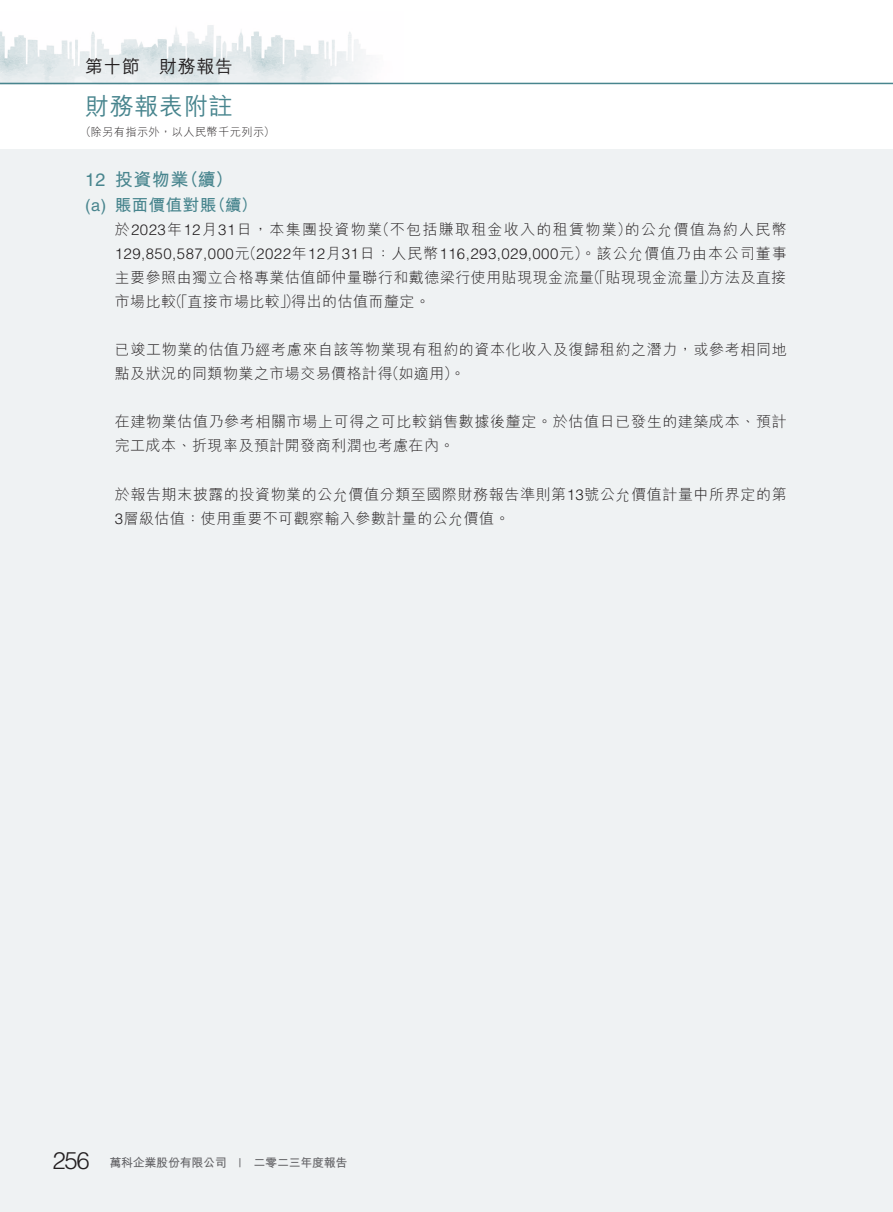
<style>
.page{position:relative;width:893px;height:1212px;background:#fff}
.page>*{position:absolute;margin:0;border:0;box-sizing:border-box;transform-origin:0 0}
.t1{font:500 24px "M Hei HK";letter-spacing:.03em;color:#48858e}
.t2{font:300 24px "Helvetica LT Std";color:#231f20}
.t3{font:700 18px "M Hei HK";color:#48858e}
.t4{font:500 18px "M Hei HK";letter-spacing:.03em;color:#231f20}
.t5{font:700 16.5px "M Hei HK";letter-spacing:.03em;color:#48858e}
.t6{font:300 15px/24px "M Hei HK";letter-spacing:.04em;color:#231f20}
.t7{font:300 15px "Helvetica LT Std";letter-spacing:.03em;color:#231f20}
.t8{font:300 15px "M Hei HK";letter-spacing:.09em;color:#231f20}
.t9{font:700 12px "M Hei HK";letter-spacing:-.025em;color:#636366}
.t10{font:300 11.25px "M Hei HK";letter-spacing:.03em;color:#231f20}
.s1{font-family:"Helvetica LT Std";font-weight:400}
.s2{font-family:"Helvetica LT Std"}
.s3{font-family:"M Hei HK"}
</style>
<div class="page">
<div style="left:0;top:149px;width:893px;height:1063px;background:#eff2f3"></div>
<img style="left:0;top:25px;width:404px;height:58px">
<hr style="left:0;top:83px;width:893px;height:1px;background:#48858e">
<p class="t4" style="left:85px;top:53px;width:149px">第十節　財務報告</p>
<h1 class="t1" style="left:85px;top:88px;width:149px">財務報表附註</h1>
<p class="t10" style="left:80px;top:124px;width:196px">（除另有指示外，以人民幣千元列示）</p>
<p class="t3" style="left:85px;top:166px;width:149px"><span class="s1">12</span> 投資物業（續）</p>
<p class="t5" style="left:85px;top:193px;width:174px"><span class="s1">(a)</span> 賬面價值對賬（續）</p>
<p class="t8" style="left:115px;top:219px;width:673px">於<span class="s2">2023</span>年<span class="s2">12</span>月<span class="s2">31</span>日，本集團投資物業（不包括賺取租金收入的租賃物業）的公允價值為約人民幣</p>
<p class="t7" style="left:115px;top:245px;width:673px">129,850,587,000<span class="s3">元（</span>2022<span class="s3">年</span>12<span class="s3">月</span>31<span class="s3">日：人民幣</span>116,293,029,000<span class="s3">元）。該公允價值乃由本公司董事</span></p>
<p class="t6" style="left:115px;top:265px;width:673px">主要參照由獨立合格專業估值師仲量聯行和戴德梁行使用貼現現金流量（「貼現現金流量」）方法及直接市場比較（「直接市場比較」）得出的估值而釐定。</p>
<p class="t6" style="left:115px;top:337px;width:673px">已竣工物業的估值乃經考慮來自該等物業現有租約的資本化收入及復歸租約之潛力，或參考相同地點及狀況的同類物業之市場交易價格計得（如適用）。</p>
<p class="t6" style="left:115px;top:409px;width:673px">在建物業估值乃參考相關市場上可得之可比較銷售數據後釐定。於估值日已發生的建築成本、預計完工成本、折現率及預計開發商利潤也考慮在內。</p>
<p class="t6" style="left:115px;top:481px;width:673px">於報告期末披露的投資物業的公允價值分類至國際財務報告準則第<span class="s2">13</span>號公允價值計量中所界定的第<br><span class="s2">3</span>層級估值：使用重要不可觀察輸入參數計量的公允價值。</p>
<h1 class="t2" style="left:52px;top:1146px;width:39px">256</h1>
<p class="t9" style="left:109px;top:1153px;width:240px">萬科企業股份有限公司 <span class="s1">|</span> 二零二三年度報告</p>
</div>
